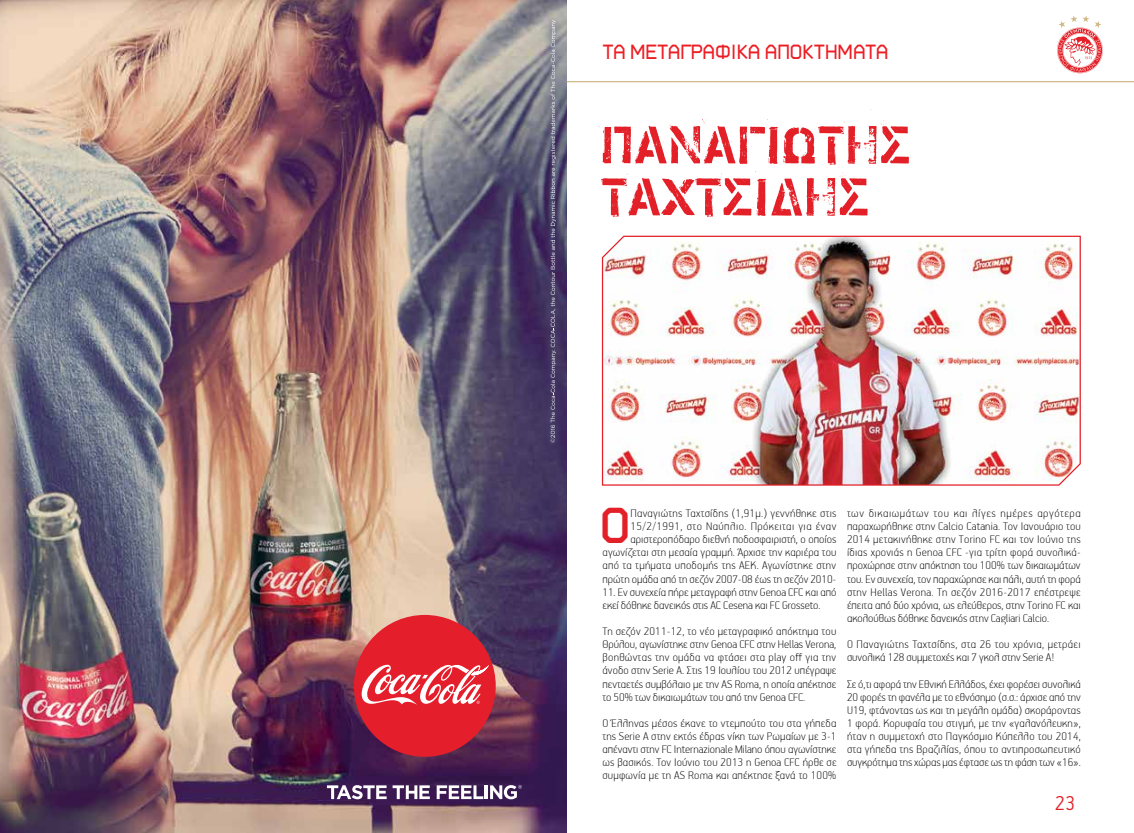
<style>
.page{position:relative;width:1134px;height:833px;background:#fff}
.page>*{position:absolute;margin:0;border:0;box-sizing:border-box;transform-origin:0 0}
.t1{font:53.75px/52px "PF Stamps Metal";color:#e31f27}
.t2{font:700 49px "PF Retrospace";color:#e31f27}
.t3{font:300 22.5px "PF Handbook Pro";color:#e31f27}
.t4{font:20px "PF Retrospace";color:#ed1d24}
.t5{font:100 12.5px/13.1px "PF Handbook Pro";color:#000;text-align:justify}
.t6{font:100 12.5px/13.1px "PF Handbook Pro";letter-spacing:.025em;color:#000}
</style>
<div class="page">
<hr style="left:0;top:81px;width:1134px;height:1px;background:#cfba87">
<svg style="left:1057px;top:15px;width:46px;height:58px"></svg>
<img style="left:601px;top:235px;width:480px;height:251px">
<img style="left:0;top:0;width:567px;height:833px">
<div style="left:354px;top:615px;width:142px;height:141px;background:#e41e2b;border-radius:50%"></div>
<svg style="left:361px;top:664px;width:128px;height:41px"></svg>
<svg style="left:327px;top:785px;width:60px;height:14px"></svg>
<svg style="left:393px;top:785px;width:37px;height:14px"></svg>
<svg style="left:437px;top:785px;width:46px;height:14px"></svg>
<hr style="left:485px;top:785px;width:3px;height:14px;background:#fff">
<svg style="left:490px;top:785px;width:32px;height:14px"></svg>
<svg style="left:543px;top:13px;width:20px;height:437px;background:#574f70"></svg>
<svg style="left:551px;top:20px;width:5px;height:422px;background:#746f8a"></svg>
<h3 class="t4" style="left:602px;top:40px;width:288px">ΤΑ ΜΕΤΑΓΡΑΦΙΚΑ ΑΠΟΚΤΗΜΑΤΑ</h3>
<h1 class="t1" style="left:600px;top:120px;width:312px">ΠΑΝΑΓΙΩΤΗΣ<br>ΤΑΧΤΣΙΔΗΣ</h1>
<h2 class="t2" style="left:600px;top:498px;width:32px">O</h2>
<p class="t5" style="left:602px;top:506px;width:235px;text-align:right">Παναγιώτης Ταχτσίδης (1,91μ.) γεννήθηκε στις 15/2/1991, στο Ναύπλιο. Πρόκειται για έναν αριστεροπόδαρο διεθνή ποδοσφαιριστή, ο οποίος αγωνίζεται στη μεσαία γραμμή. Άρχισε την καριέρα του από τα τμήματα υποδομής της ΑΕΚ. Αγωνίστηκε στην πρώτη ομάδα από τη σεζόν 2007-08 έως τη σεζόν 2010-</p>
<p class="t5" style="left:602px;top:584px;width:235px">11. Εν συνεχεία πήρε μεταγραφή στην Genoa CFC και από εκεί δόθηκε δανεικός στις AC Cesena και FC Grosseto.</p>
<p class="t5" style="left:602px;top:624px;width:235px">Τη σεζόν 2011-12, το νέο μεταγραφικό απόκτημα του Θρύλου, αγωνίστηκε στην Genoa CFC στην Hellas Verona, βοηθώντας την ομάδα να φτάσει στα play off για την άνοδο στην Serie Α. Στις 19 Ιουλίου του 2012 υπέγραψε πενταετές συμβόλαιο με την AS Roma, η οποία απέκτησε το 50% των δικαιωμάτων του από την Genoa CFC.</p>
<p class="t5" style="left:602px;top:716px;width:235px">Ο Έλληνας μέσος έκανε το ντεμπούτο του στα γήπεδα της Serie A στην εκτός έδρας νίκη των Ρωμαίων με 3-1 απέναντι στην FC Internazionale Milano όπου αγωνίστηκε ως βασικός. Τον Ιούνιο του 2013 η Genoa CFC ήρθε σε συμφωνία με τη AS Roma και απέκτησε ξανά το 100%</p>
<p class="t5" style="left:847px;top:506px;width:235px">των δικαιωμάτων του και λίγες ημέρες αργότερα παραχωρήθηκε στην Calcio Catania. Τον Ιανουάριο του 2014 μετακινήθηκε στην Torino FC και τον Ιούνιο της ίδιας χρονιάς η Genoa CFC -για τρίτη φορά συνολικά&shy;προχώρησε στην απόκτηση του 100% των δικαιωμάτων του. Εν συνεχεία, τον παραχώρησε και πάλι, αυτή τη φορά στην Hellas Verona. Τη σεζόν 2016-2017 επέστρεψε έπειτα από δύο χρόνια, ως ελεύθερος, στην Torino FC και ακολούθως δόθηκε δανεικός στην Cagliari Calcio.</p>
<p class="t6" style="left:847px;top:637px;width:235px">Ο Παναγιώτης Ταχτσίδης, στα 26 του χρόνια, μετράει συνολικά 128 συμμετοχές και 7 γκολ στην Serie A!</p>
<p class="t5" style="left:847px;top:676px;width:235px">Σε ό,τι αφορά την Εθνική Ελλάδος, έχει φορέσει συνολικά 20 φορές τη φανέλα με το εθνόσημο (σ.σ.: άρχισε από την U19, φτάνοντας ως και τη μεγάλη ομάδα) σκοράροντας 1 φορά. Κορυφαία του στιγμή, με την «γαλανόλευκη», ήταν η συμμετοχή στο Παγκόσμιο Κύπελλο του 2014, στα γήπεδα της Βραζιλίας, όπου το αντιπροσωπευτικό συγκρότημα της χώρας μας έφτασε ως τη φάση των «16».</p>
<h3 class="t3" style="left:1055px;top:789px;width:22px">23</h3>
</div>
